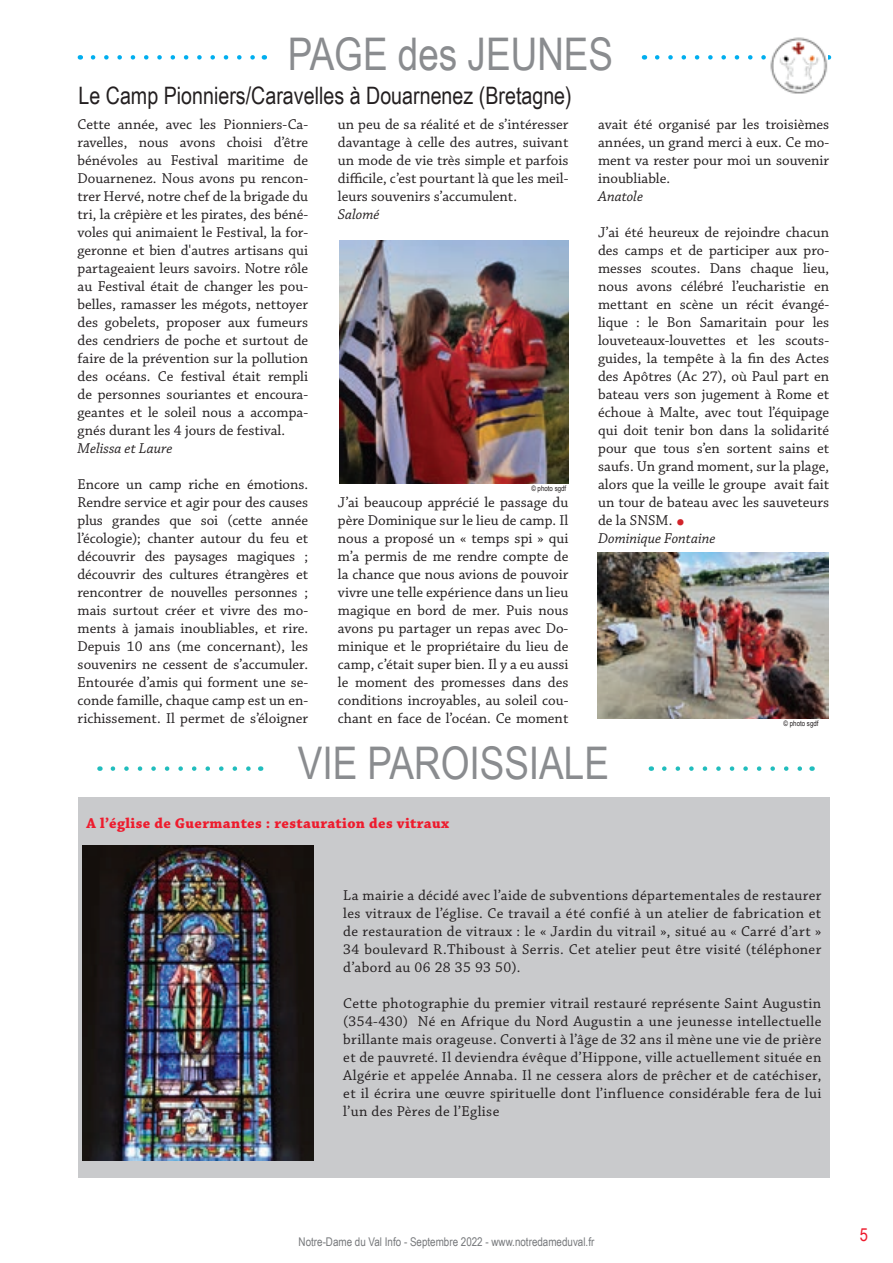
<style>
.page{position:relative;width:893px;height:1263px;background:#fff}
.page>*{position:absolute;margin:0;border:0;box-sizing:border-box;transform-origin:0 0}
.t1{font:45px "Arial Narrow";color:#8a8c8f}
.t2{font:24px "Arial Narrow";color:#231f20}
.t3{font:18px "Arial Narrow";color:#ee1b2d}
.t4{font:15px/18px "Chaparral Pro";color:#231f20;text-align:justify}
.t5{font:700 15px "Chaparral Pro";letter-spacing:.025em;color:#ee1b2d}
.t6{font:italic 15px "Chaparral Pro";color:#231f20}
.t7{font:12px "Arial Narrow";color:#76787b}
.t8{font:7.5px "Arial Narrow";color:#231f20}
.s1{font-size:30px;color:#d1232a}
.s2{font-style:italic}
</style>
<div class="page">
<svg style="left:113px;top:766px;width:138px;height:5px"></svg>
<svg style="left:664px;top:766px;width:138px;height:5px"></svg>
<div style="left:78px;top:797px;width:752px;height:381px;background:#c9cacc"></div>
<img style="left:82px;top:845px;width:232px;height:316px">
<svg style="left:93px;top:55px;width:162px;height:5px"></svg>
<svg style="left:657px;top:55px;width:109px;height:5px"></svg>
<img style="left:770px;top:37px;width:58px;height:57px">
<img style="left:339px;top:240px;width:230px;height:244px">
<img style="left:597px;top:552px;width:231px;height:166px">
<h1 class="t1" style="left:288px;top:21px;width:327px">PAGE des JEUNES</h1>
<h2 class="t2" style="left:78px;top:78px;width:495px">Le Camp Pionniers/Caravelles à Douarnenez (Bretagne)</h2>
<p class="t4" style="left:78px;top:115px;width:232px">Cette année, avec les Pionniers-Ca&shy;ravelles, nous avons choisi d’être bénévoles au Festival maritime de Douarnenez. Nous avons pu rencon&shy;trer Hervé, notre chef de la brigade du tri, la crêpière et les pirates, des béné&shy;voles qui animaient le Festival, la for&shy;geronne et bien d'autres artisans qui partageaient leurs savoirs. Notre rôle au Festival était de changer les pou&shy;belles, ramasser les mégots, nettoyer des gobelets, proposer aux fumeurs des cendriers de poche et surtout de faire de la prévention sur la pollution des océans. Ce festival était rempli de personnes souriantes et encoura&shy;geantes et le soleil nous a accompa&shy;gnés durant les 4 jours de festival.</p>
<p class="t6" style="left:78px;top:440px;width:96px">Melissa et Laure</p>
<p class="t4" style="left:78px;top:475px;width:232px">Encore un camp riche en émotions.<br>Rendre service et agir pour des causes plus grandes que soi (cette année l’écologie); chanter autour du feu et découvrir des paysages magiques ; découvrir des cultures étrangères et rencontrer de nouvelles personnes ; mais surtout créer et vivre des mo&shy;ments à jamais inoubliables, et rire.<br>Depuis 10 ans (me concernant), les souvenirs ne cessent de s’accumuler.<br>Entourée d’amis qui forment une se&shy;conde famille, chaque camp est un en&shy;richissement. Il permet de s’éloigner</p>
<p class="t4" style="left:338px;top:115px;width:232px">un peu de sa réalité et de s’intéresser davantage à celle des autres, suivant un mode de vie très simple et parfois difficile, c’est pourtant là que les meil&shy;leurs souvenirs s’accumulent.</p>
<p class="t6" style="left:338px;top:206px;width:43px">Salomé</p>
<p class="t8" style="left:531px;top:483px;width:36px">© photo sgdf</p>
<p class="t4" style="left:338px;top:493px;width:232px">J’ai beaucoup apprécié le passage du père Dominique sur le lieu de camp. Il nous a proposé un « temps spi » qui m’a permis de me rendre compte de la chance que nous avions de pouvoir vivre une telle expérience dans un lieu magique en bord de mer. Puis nous avons pu partager un repas avec Do&shy;minique et le propriétaire du lieu de camp, c’était super bien. Il y a eu aussi le moment des promesses dans des conditions incroyables, au soleil cou&shy;chant en face de l’océan. Ce moment</p>
<p class="t4" style="left:598px;top:116px;width:233px">avait été organisé par les troisièmes années, un grand merci à eux. Ce mo&shy;ment va rester pour moi un souvenir inoubliable.</p>
<p class="t6" style="left:598px;top:188px;width:46px">Anatole</p>
<p class="t4" style="left:598px;top:224px;width:233px;text-align:left">J’ai été heureux de rejoindre chacun des camps et de participer aux pro&shy;messes scoutes. Dans chaque lieu, nous avons célébré l’eucharistie en mettant en scène un récit évangé&shy;lique : le Bon Samaritain pour les louveteaux-louvettes et les scouts&shy;guides, la tempête à la fin des Actes des Apôtres (Ac 27), où Paul part en bateau vers son jugement à Rome et échoue à Malte, avec tout l’équipage qui doit tenir bon dans la solidarité pour que tous s’en sortent sains et saufs. Un grand moment, sur la plage, alors que la veille le groupe avait fait un tour de bateau avec les sauveteurs de la SNSM. <span class="s1">•<br></span><span class="s2">Dominique Fontaine</span></p>
<p class="t8" style="left:784px;top:718px;width:36px">© photo sgdf</p>
<h1 class="t1" style="left:298px;top:730px;width:313px">VIE PAROISSIALE</h1>
<p class="t5" style="left:87px;top:814px;width:364px">A l’église de Guermantes : restauration des vitraux</p>
<p class="t4" style="left:343px;top:887px;width:480px">La mairie a décidé avec l’aide de subventions départementales de restaurer les vitraux de l’église. Ce travail a été confié à un atelier de fabrication et de restauration de vitraux : le « Jardin du vitrail », situé au « Carré d’art » 34 boulevard R.Thiboust à Serris. Cet atelier peut être visité (téléphoner d’abord au 06 28 35 93 50).</p>
<p class="t4" style="left:343px;top:995px;width:480px">Cette photographie du premier vitrail restauré représente Saint Augustin (354-430) Né en Afrique du Nord Augustin a une jeunesse intellectuelle brillante mais orageuse. Converti à l’âge de 32 ans il mène une vie de prière et de pauvreté. Il deviendra évêque d’Hippone, ville actuellement située en Algérie et appelée Annaba. Il ne cessera alors de prêcher et de catéchiser, et il écrira une œuvre spirituelle dont l’influence considérable fera de lui l’un des Pères de l’Eglise</p>
<p class="t7" style="left:299px;top:1233px;width:297px">Notre-Dame du Val Info - Septembre 2022 - www.notredameduval.fr</p>
<p class="t3" style="left:860px;top:1221px;width:10px">5</p>
</div>
